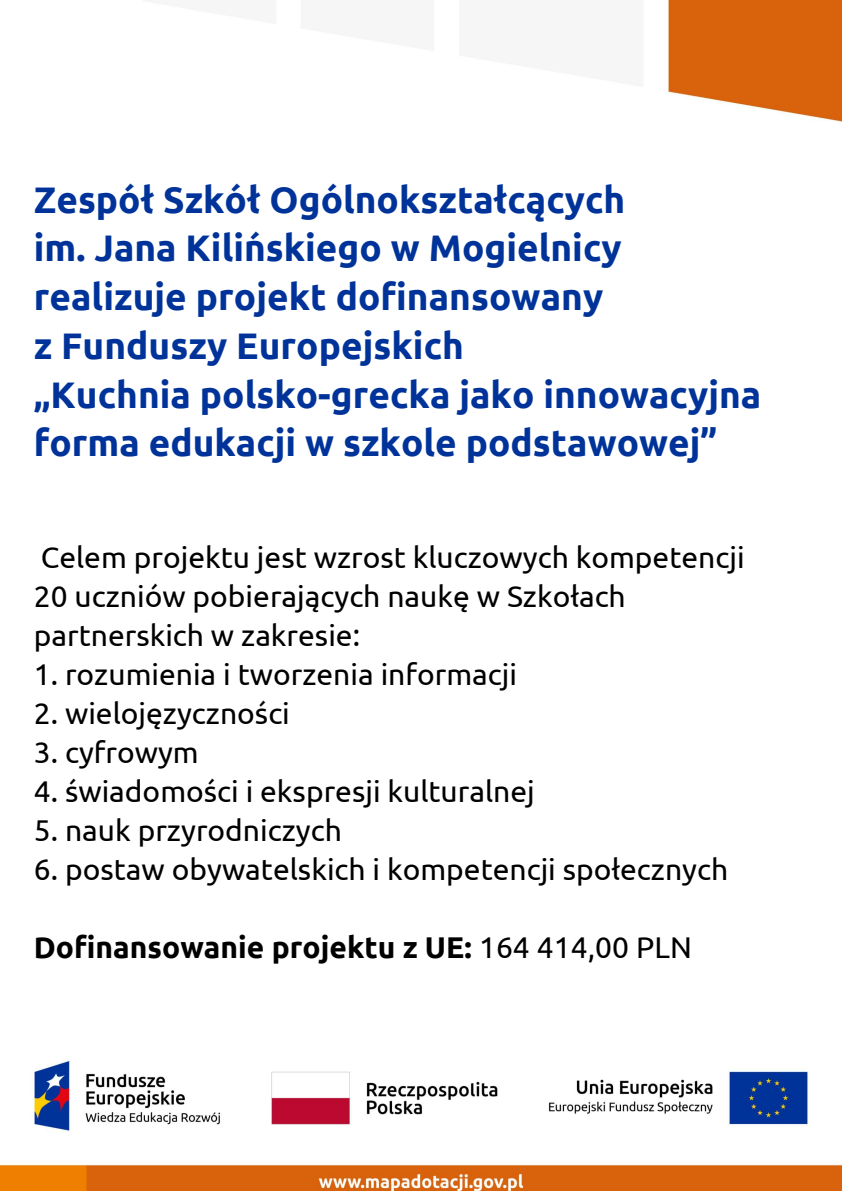
<style>
.page{position:relative;width:842px;height:1191px;background:#fff}
.page>*{position:absolute;margin:0;border:0;box-sizing:border-box;transform-origin:0 0}
.t1{font:700 36.9px/48.7px "Ubuntu";color:#039}
.t2{font:30px/39px "Ubuntu";color:#000}
.t3{font:700 30px "Ubuntu";color:#000}
.s1{font-weight:400}
</style>
<div class="page">
<img style="left:1px;top:1060px;width:840px;height:130px">
<img style="left:150px;top:0;width:691px;height:122px">
<p class="t1" style="left:34px;top:174px;width:593px">Zespół Szkół Ogólnokształcących</p>
<p class="t1" style="left:34px;top:223px;width:589px">im. Jana Kilińskiego w Mogielnicy</p>
<p class="t1" style="left:34px;top:272px;width:571px">realizuje projekt dofinansowany</p>
<p class="t1" style="left:34px;top:321px;width:432px">z Funduszy Europejskich</p>
<p class="t1" style="left:34px;top:369px;width:729px">„Kuchnia polsko-grecka jako innowacyjna forma edukacji w szkole podstawowej”</p>
<p class="t2" style="left:34px;top:537px;width:712px">Celem projektu jest wzrost kluczowych kompetencji<br>20 uczniów pobierających naukę w Szkołach partnerskich w zakresie:</p>
<p class="t2" style="left:34px;top:654px;width:485px">1. rozumienia i tworzenia informacji</p>
<p class="t2" style="left:34px;top:693px;width:258px">2. wielojęzyczności</p>
<p class="t2" style="left:34px;top:732px;width:166px">3. cyfrowym</p>
<p class="t2" style="left:34px;top:771px;width:502px">4. świadomości i ekspresji kulturalnej</p>
<p class="t2" style="left:34px;top:810px;width:309px">5. nauk przyrodniczych</p>
<p class="t2" style="left:34px;top:849px;width:696px">6. postaw obywatelskich i kompetencji społecznych</p>
<p class="t3" style="left:34px;top:930px;width:660px">Dofinansowanie projektu z UE: <span class="s1">164 414,00 PLN</span></p>
</div>
